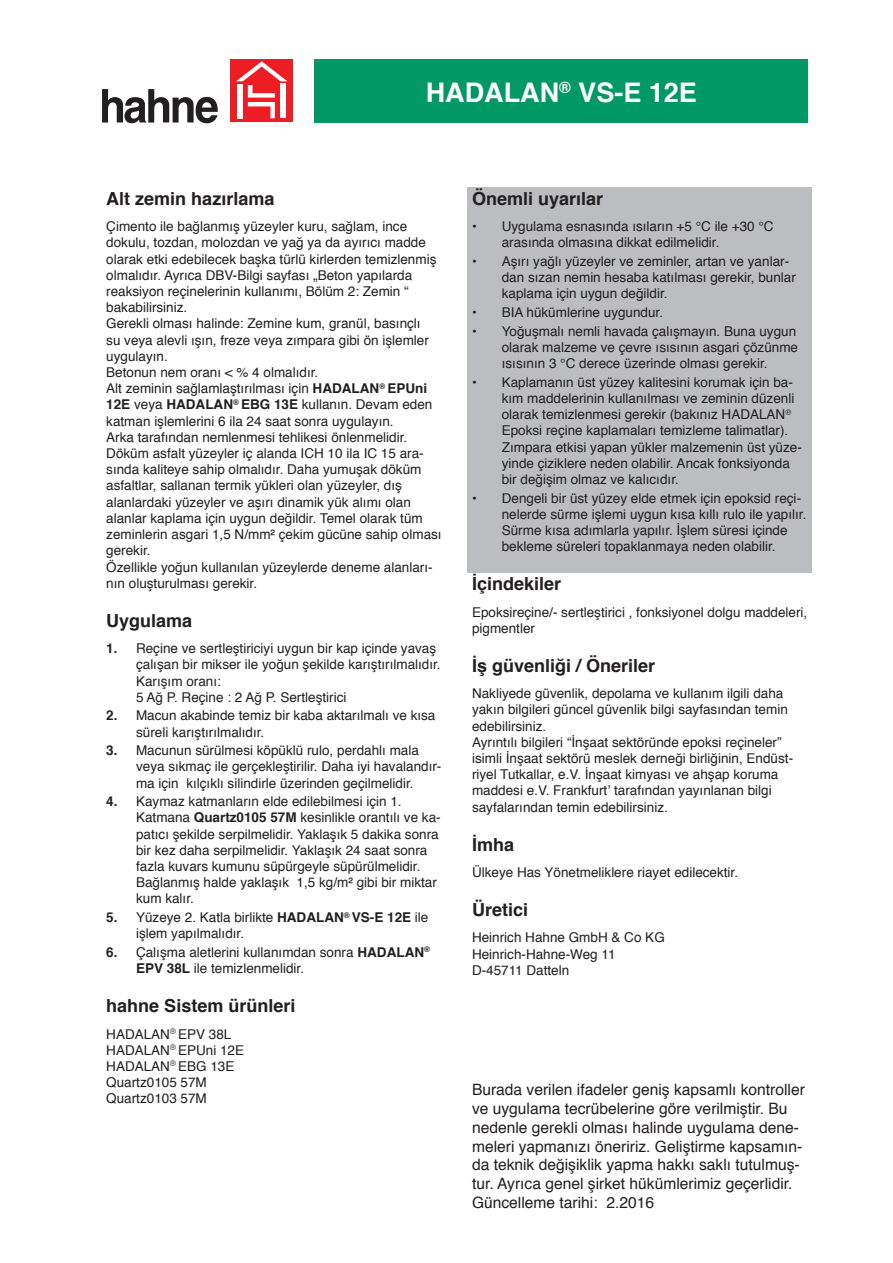
<style>
.page{position:relative;width:893px;height:1263px;background:#fff}
.page>*{position:absolute;margin:0;border:0;box-sizing:border-box;transform-origin:0 0}
.t1{font:700 27px "Helvetica";color:#fff}
.t2{font:700 18px "Helvetica";color:#231f20}
.t3{font:15.6px/18.8px "Helvetica";color:#231f20}
.t4{font:13.5px/16.2px "Helvetica";color:#231f20}
.t5{font:700 13.5px "Helvetica";color:#231f20}
.s1{font-weight:700}
</style>
<div class="page">
<div style="left:230px;top:60px;width:63px;height:62px;background:#ee1d23"></div>
<svg style="left:236px;top:61px;width:51px;height:57px"></svg>
<div style="left:238px;top:84px;width:5px;height:34px;background:#fff"></div>
<div style="left:280px;top:84px;width:5px;height:34px;background:#fff"></div>
<svg style="left:102px;top:89px;width:116px;height:34px"></svg>
<div style="left:315px;top:60px;width:493px;height:63px;background:#009864"></div>
<div style="left:468px;top:187px;width:344px;height:30px;background:#bcbdc0"></div>
<div style="left:468px;top:217px;width:30px;height:35px;background:#bcbdc0"></div>
<div style="left:497px;top:217px;width:315px;height:35px;background:#bcbdc0"></div>
<div style="left:468px;top:252px;width:30px;height:51px;background:#bcbdc0"></div>
<div style="left:497px;top:252px;width:315px;height:51px;background:#bcbdc0"></div>
<div style="left:468px;top:303px;width:30px;height:19px;background:#bcbdc0"></div>
<div style="left:497px;top:303px;width:315px;height:19px;background:#bcbdc0"></div>
<div style="left:468px;top:321px;width:30px;height:52px;background:#bcbdc0"></div>
<div style="left:497px;top:321px;width:315px;height:52px;background:#bcbdc0"></div>
<div style="left:468px;top:372px;width:30px;height:117px;background:#bcbdc0"></div>
<div style="left:497px;top:372px;width:315px;height:117px;background:#bcbdc0"></div>
<div style="left:468px;top:488px;width:30px;height:68px;background:#bcbdc0"></div>
<div style="left:497px;top:488px;width:315px;height:68px;background:#bcbdc0"></div>
<div style="left:468px;top:555px;width:344px;height:17px;background:#bcbdc0"></div>
<p class="t1" style="left:426px;top:70px;width:273px">HADALAN<sup>®</sup> VS-E 12E</p>
<p class="t2" style="left:106px;top:184px;width:170px">Alt zemin hazırlama</p>
<p class="t4" style="left:106px;top:219px;width:332px">Çimento ile bağlanmış yüzeyler kuru, sağlam, ince dokulu, tozdan, molozdan ve yağ ya da ayırıcı madde olarak etki edebilecek başka türlü kirlerden temizlenmiş olmalıdır. Ayrıca DBV-Bilgi sayfası „Beton yapılarda reaksiyon reçinelerinin kullanımı, Bölüm 2: Zemin “ bakabilirsiniz.</p>
<p class="t4" style="left:106px;top:316px;width:324px">Gerekli olması halinde: Zemine kum, granül, basınçlı su veya alevli ışın, freze veya zımpara gibi ön işlemler uygulayın.</p>
<p class="t4" style="left:106px;top:365px;width:214px">Betonun nem oranı &lt; % 4 olmalıdır.</p>
<p class="t4" style="left:106px;top:381px;width:328px">Alt zeminin sağlamlaştırılması için <span class="s1">HADALAN</span><sup>®</sup> <span class="s1">EPUni<br>12E</span> veya <span class="s1">HADALAN</span><sup>®</sup> <span class="s1">EBG 13E</span> kullanın. Devam eden katman işlemlerini 6 ila 24 saat sonra uygulayın.</p>
<p class="t4" style="left:106px;top:429px;width:302px">Arka tarafından nemlenmesi tehlikesi önlenmelidir.</p>
<p class="t4" style="left:106px;top:446px;width:337px">Döküm asfalt yüzeyler iç alanda ICH 10 ila IC 15 ara&shy;sında kaliteye sahip olmalıdır. Daha yumuşak döküm asfaltlar, sallanan termik yükleri olan yüzeyler, dış alanlardaki yüzeyler ve aşırı dinamik yük alımı olan alanlar kaplama için uygun değildir. Temel olarak tüm zeminlerin asgari 1,5 N/mm² çekim gücüne sahip olması gerekir.</p>
<p class="t4" style="left:106px;top:559px;width:328px">Özellikle yoğun kullanılan yüzeylerde deneme alanları&shy;nın oluşturulması gerekir.</p>
<p class="t2" style="left:106px;top:606px;width:88px">Uygulama</p>
<p class="t5" style="left:106px;top:637px;width:13px">1.</p>
<p class="t4" style="left:136px;top:641px;width:306px">Reçine ve sertleştiriciyi uygun bir kap içinde yavaş çalışan bir mikser ile yoğun şekilde karıştırılmalıdır.</p>
<p class="t4" style="left:136px;top:673px;width:86px">Karışım oranı:</p>
<p class="t4" style="left:136px;top:689px;width:212px">5 Ağ P. Reçine : 2 Ağ P. Sertleştirici</p>
<p class="t5" style="left:106px;top:705px;width:13px">2.</p>
<p class="t4" style="left:136px;top:708px;width:301px">Macun akabinde temiz bir kaba aktarılmalı ve kısa süreli karıştırılmalıdır.</p>
<p class="t5" style="left:106px;top:739px;width:13px">3.</p>
<p class="t4" style="left:136px;top:743px;width:307px">Macunun sürülmesi köpüklü rulo, perdahlı mala veya sıkmaç ile gerçekleştirilir. Daha iyi havalandır&shy;ma için kılçıklı silindirle üzerinden geçilmelidir.</p>
<p class="t5" style="left:106px;top:790px;width:13px">4.</p>
<p class="t4" style="left:136px;top:794px;width:306px">Kaymaz katmanların elde edilebilmesi için 1.<br>Katmana <span class="s1">Quartz0105 57M</span> kesinlikle orantılı ve ka&shy;patıcı şekilde serpilmelidir. Yaklaşık 5 dakika sonra bir kez daha serpilmelidir. Yaklaşık 24 saat sonra fazla kuvars kumunu süpürgeyle süpürülmelidir.<br>Bağlanmış halde yaklaşık 1,5 kg/m² gibi bir miktar kum kalır.</p>
<p class="t5" style="left:106px;top:906px;width:13px">5.</p>
<p class="t4" style="left:136px;top:910px;width:294px">Yüzeye 2. Katla birlikte <span class="s1">HADALAN</span><sup>®</sup> <span class="s1">VS-E 12E</span> ile işlem yapılmalıdır.</p>
<p class="t5" style="left:106px;top:941px;width:13px">6.</p>
<p class="t4" style="left:136px;top:944px;width:295px">Çalışma aletlerini kullanımdan sonra <span class="s1">HADALAN</span><sup>®<br></sup><span class="s1">EPV 38L</span> ile temizlenmelidir.</p>
<p class="t2" style="left:106px;top:991px;width:191px">hahne Sistem ürünleri</p>
<p class="t4" style="left:106px;top:1026px;width:127px">HADALAN<sup>®</sup> EPV 38L</p>
<p class="t4" style="left:106px;top:1042px;width:139px">HADALAN<sup>®</sup> EPUni 12E</p>
<p class="t4" style="left:106px;top:1058px;width:130px">HADALAN<sup>®</sup> EBG 13E</p>
<p class="t4" style="left:106px;top:1075px;width:102px">Quartz0105 57M</p>
<p class="t4" style="left:106px;top:1091px;width:102px">Quartz0103 57M</p>
<p class="t2" style="left:472px;top:184px;width:133px">Önemli uyarılar</p>
<p class="t5" style="left:472px;top:216px;width:6px">•</p>
<p class="t4" style="left:502px;top:219px;width:273px">Uygulama esnasında ısıların +5 °C ile +30 °C arasında olmasına dikkat edilmelidir.</p>
<p class="t5" style="left:472px;top:250px;width:6px">•</p>
<p class="t4" style="left:502px;top:254px;width:296px">Aşırı yağlı yüzeyler ve zeminler, artan ve yanlar&shy;dan sızan nemin hesaba katılması gerekir, bunlar kaplama için uygun değildir.</p>
<p class="t5" style="left:472px;top:301px;width:6px">•</p>
<p class="t4" style="left:502px;top:305px;width:163px">BIA hükümlerine uygundur.</p>
<p class="t5" style="left:472px;top:320px;width:6px">•</p>
<p class="t4" style="left:502px;top:323px;width:298px">Yoğuşmalı nemli havada çalışmayın. Buna uygun olarak malzeme ve çevre ısısının asgari çözünme ısısının 3 °C derece üzerinde olması gerekir.</p>
<p class="t5" style="left:472px;top:371px;width:6px">•</p>
<p class="t4" style="left:502px;top:374px;width:294px">Kaplamanın üst yüzey kalitesini korumak için ba&shy;kım maddelerinin kullanılması ve zeminin düzenli olarak temizlenmesi gerekir (bakınız HADALAN<sup>® </sup>Epoksi reçine kaplamaları temizleme talimatlar).</p>
<p class="t4" style="left:502px;top:439px;width:302px">Zımpara etkisi yapan yükler malzemenin üst yüze&shy;yinde çiziklere neden olabilir. Ancak fonksiyonda bir değişim olmaz ve kalıcıdır.</p>
<p class="t5" style="left:472px;top:487px;width:6px">•</p>
<p class="t4" style="left:502px;top:490px;width:306px">Dengeli bir üst yüzey elde etmek için epoksid reçi&shy;nelerde sürme işlemi uygun kısa kıllı rulo ile yapılır.<br>Sürme kısa adımlarla yapılır. İşlem süresi içinde bekleme süreleri topaklanmaya neden olabilir.</p>
<p class="t2" style="left:472px;top:569px;width:91px">İçindekiler</p>
<p class="t4" style="left:472px;top:604px;width:337px">Epoksireçine/- sertleştirici , fonksiyonel dolgu maddeleri, pigmentler</p>
<p class="t2" style="left:472px;top:651px;width:185px">İş güvenliği / Öneriler</p>
<p class="t4" style="left:472px;top:686px;width:317px">Nakliyede güvenlik, depolama ve kullanım ilgili daha yakın bilgileri güncel güvenlik bilgi sayfasından temin edebilirsiniz.</p>
<p class="t4" style="left:472px;top:734px;width:323px">Ayrıntılı bilgileri “İnşaat sektöründe epoksi reçineler” isimli İnşaat sektörü meslek derneği birliğinin, Endüst&shy;riyel Tutkallar, e.V. İnşaat kimyası ve ahşap koruma maddesi e.V. Frankfurt’ tarafından yayınlanan bilgi sayfalarından temin edebilirsiniz.</p>
<p class="t2" style="left:472px;top:830px;width:44px">İmha</p>
<p class="t4" style="left:472px;top:865px;width:268px">Ülkeye Has Yönetmeliklere riayet edilecektir.</p>
<p class="t2" style="left:472px;top:895px;width:58px">Üretici</p>
<p class="t4" style="left:472px;top:930px;width:194px">Heinrich Hahne GmbH &amp; Co KG</p>
<p class="t4" style="left:472px;top:946px;width:145px">Heinrich-Hahne-Weg 11</p>
<p class="t4" style="left:472px;top:962px;width:99px">D-45711 Datteln</p>
<p class="t3" style="left:472px;top:1081px;width:334px">Burada verilen ifadeler geniş kapsamlı kontroller ve uygulama tecrübelerine göre verilmiştir. Bu nedenle gerekli olması halinde uygulama dene&shy;meleri yapmanızı öneririz. Geliştirme kapsamın&shy;da teknik değişiklik yapma hakkı saklı tutulmuş&shy;tur. Ayrıca genel şirket hükümlerimiz geçerlidir.</p>
<p class="t3" style="left:472px;top:1193px;width:184px">Güncelleme tarihi: 2.2016</p>
</div>
